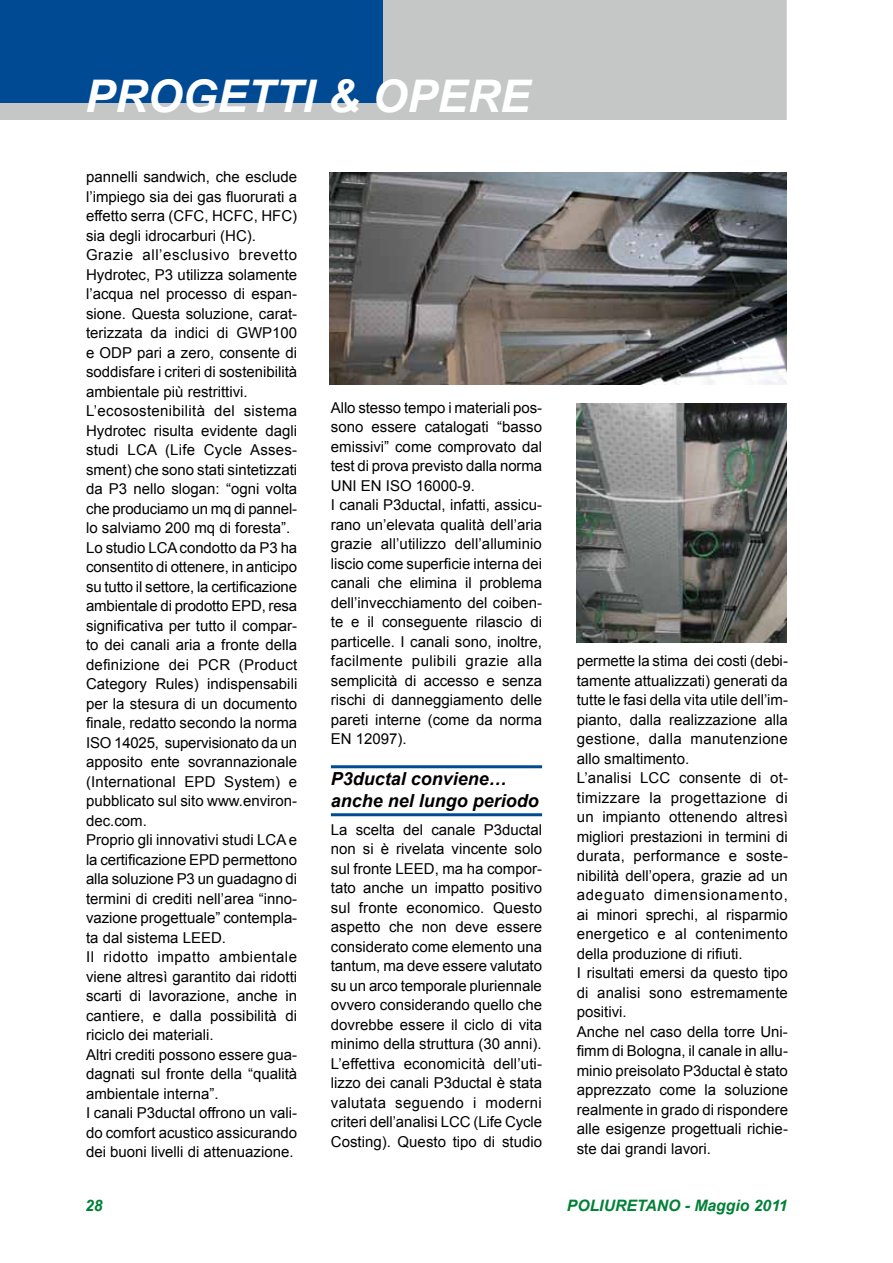
<style>
.page{position:relative;width:893px;height:1263px;background:#fff}
.page>*{position:absolute;margin:0;border:0;box-sizing:border-box;transform-origin:0 0}
.t1{font:italic 700 45px "Arial";color:#fff}
.t2{font:italic 700 18px/21.6px "Arial";color:#000}
.t3{font:italic 700 15.75px "Arial";color:#008136}
.t4{font:15px/19.5px "Arial";color:#000}
</style>
<div class="page">
<hr style="left:331px;top:765px;width:211px;height:3px;background:#004993">
<hr style="left:331px;top:813px;width:211px;height:3px;background:#004993">
<img style="left:330px;top:172px;width:456px;height:213px">
<img style="left:576px;top:404px;width:210px;height:239px">
<div style="left:0;top:0;width:787px;height:120px;background:#c5c6c6"></div>
<div style="left:0;top:0;width:383px;height:103px;background:#004993"></div>
<h1 class="t1" style="left:85px;top:67px;width:447px">PROGETTI &amp; OPERE</h1>
<p class="t4" style="left:86px;top:167px;width:213px">pannelli sandwich, che esclude l’impiego sia dei gas fluorurati a effetto serra (CFC, HCFC, HFC) sia degli idrocarburi (HC).<br>Grazie all’esclusivo brevetto<br>Hydrotec, P3 utilizza solamente l’acqua nel processo di espan&shy;sione. Questa soluzione, carat&shy;terizzata da indici di GWP100 e ODP pari a zero, consente di soddisfare i criteri di sostenibilità ambientale più restrittivi.<br>L’ecosostenibilità del sistema<br>Hydrotec risulta evidente dagli studi LCA (Life Cycle Asses&shy;sment) che sono stati sintetizzati da P3 nello slogan: “ogni volta che produciamo un mq di pannel&shy;lo salviamo 200 mq di foresta”.<br>Lo studio LCA condotto da P3 ha consentito di ottenere, in anticipo su tutto il settore, la certificazione ambientale di prodotto EPD, resa significativa per tutto il compar&shy;to dei canali aria a fronte della definizione dei PCR (Product<br>Category Rules) indispensabili per la stesura di un documento finale, redatto secondo la norma<br>ISO 14025, supervisionato da un apposito ente sovrannazionale (International EPD System) e pubblicato sul sito www.environ&shy;dec.com.<br>Proprio gli innovativi studi LCA e la certificazione EPD permettono alla soluzione P3 un guadagno di termini di crediti nell’area “inno&shy;vazione progettuale” contempla&shy;ta dal sistema LEED.<br>Il ridotto impatto ambientale viene altresì garantito dai ridotti scarti di lavorazione, anche in cantiere, e dalla possibilità di riciclo dei materiali.<br>Altri crediti possono essere gua&shy;dagnati sul fronte della “qualità ambientale interna”.<br>I canali P3ductal offrono un vali&shy;do comfort acustico assicurando dei buoni livelli di attenuazione.</p>
<p class="t4" style="left:331px;top:398px;width:213px">Allo stesso tempo i materiali pos&shy;sono essere catalogati “basso emissivi” come comprovato dal test di prova previsto dalla norma<br>UNI EN ISO 16000-9.<br>I canali P3ductal, infatti, assicu&shy;rano un’elevata qualità dell’aria grazie all’utilizzo dell’alluminio liscio come superficie interna dei canali che elimina il problema dell’invecchiamento del coiben&shy;te e il conseguente rilascio di particelle. I canali sono, inoltre, facilmente pulibili grazie alla semplicità di accesso e senza rischi di danneggiamento delle pareti interne (come da norma<br>EN 12097).</p>
<p class="t2" style="left:331px;top:769px;width:210px">P3ductal conviene… anche nel lungo periodo</p>
<p class="t4" style="left:331px;top:820px;width:213px;text-align:justify">La scelta del canale P3ductal non si è rivelata vincente solo sul fronte LEED, ma ha compor&shy;tato anche un impatto positivo sul fronte economico. Questo aspetto che non deve essere considerato come elemento una tantum, ma deve essere valutato su un arco temporale pluriennale ovvero considerando quello che dovrebbe essere il ciclo di vita minimo della struttura (30 anni).<br>L’effettiva economicità dell’uti&shy;lizzo dei canali P3ductal è stata valutata seguendo i moderni criteri dell’analisi LCC (Life Cycle Costing). Questo tipo di studio</p>
<p class="t4" style="left:577px;top:651px;width:213px">permette la stima dei costi (debi&shy;tamente attualizzati) generati da tutte le fasi della vita utile dell’im&shy;pianto, dalla realizzazione alla gestione, dalla manutenzione allo smaltimento.<br>L’analisi LCC consente di ot&shy;timizzare la progettazione di un impianto ottenendo altresì migliori prestazioni in termini di durata, performance e soste&shy;nibilità dell’opera, grazie ad un adeguato dimensionamento, ai minori sprechi, al risparmio energetico e al contenimento della produzione di rifiuti.<br>I risultati emersi da questo tipo di analisi sono estremamente positivi.<br>Anche nel caso della torre Uni&shy;fimm di Bologna, il canale in allu&shy;minio preisolato P3ductal è stato apprezzato come la soluzione realmente in grado di rispondere alle esigenze progettuali richie&shy;ste dai grandi lavori.</p>
<p class="t3" style="left:85px;top:1195px;width:19px">28</p>
<p class="t3" style="left:567px;top:1195px;width:222px">POLIURETANO - Maggio 2011</p>
</div>
